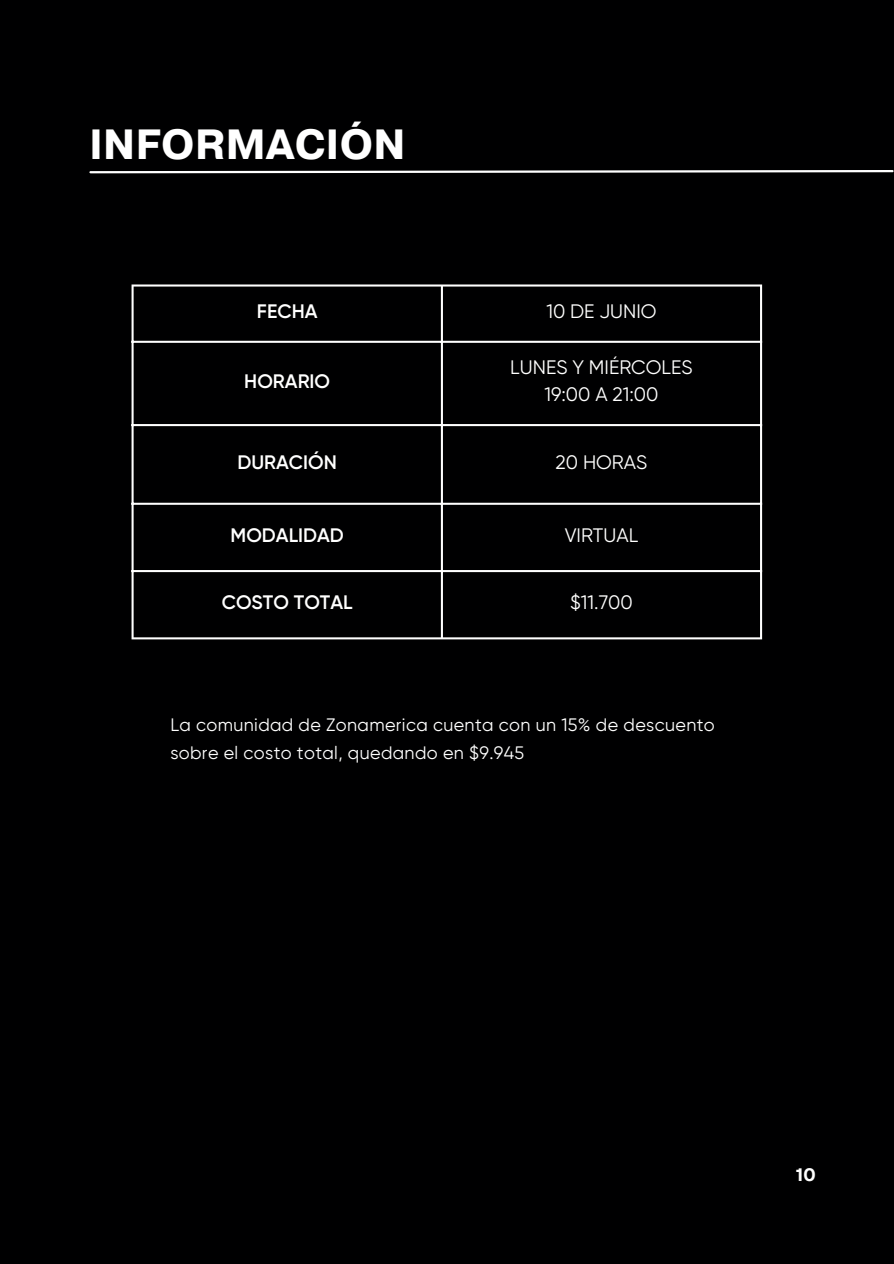
<style>
.page{position:relative;width:894px;height:1264px;background:#fff}
.page>*{position:absolute;margin:0;border:0;box-sizing:border-box;transform-origin:0 0}
.t1{font:700 42px "Pragmatica";letter-spacing:.01em;color:#fff}
.t2{font:19.5px "Gilroy";color:#fff}
.t3{font:600 19.5px "Gilroy";color:#fff}
.t4{font:18px/28.2px "Gilroy";letter-spacing:.02em;color:#fff}
.t5{font:700 18px "TT Interphases";color:#fff}
</style>
<div class="page">
<div style="left:0;top:0;width:893px;height:1263px;background:#000001"></div>
<hr style="left:131px;top:286px;width:3px;height:351px;background:#fff">
<hr style="left:441px;top:286px;width:2px;height:351px;background:#fff">
<hr style="left:759px;top:286px;width:2px;height:351px;background:#fff">
<hr style="left:131px;top:284px;width:630px;height:2px;background:#fff">
<hr style="left:131px;top:341px;width:630px;height:2px;background:#fff">
<hr style="left:131px;top:424px;width:630px;height:2px;background:#fff">
<hr style="left:131px;top:502px;width:630px;height:3px;background:#fff">
<hr style="left:131px;top:570px;width:630px;height:2px;background:#fff">
<hr style="left:131px;top:637px;width:630px;height:2px;background:#fff">
<svg style="left:89px;top:170px;width:804px;height:4px"></svg>
<p class="t1" style="left:89px;top:116px;width:318px">INFORMACIÓN</p>
<h1 class="t3" style="left:257px;top:303px;width:62px">FECHA</h1>
<p class="t2" style="left:546px;top:303px;width:112px">10 DE JUNIO</p>
<p class="t3" style="left:244px;top:373px;width:87px">HORARIO</p>
<p class="t2" style="left:510px;top:359px;width:184px">LUNES Y MIÉRCOLES</p>
<p class="t2" style="left:544px;top:386px;width:115px">19:00 A 21:00</p>
<p class="t3" style="left:237px;top:454px;width:101px">DURACIÓN</p>
<p class="t2" style="left:555px;top:454px;width:93px">20 HORAS</p>
<p class="t3" style="left:230px;top:527px;width:115px">MODALIDAD</p>
<p class="t2" style="left:564px;top:527px;width:75px">VIRTUAL</p>
<p class="t3" style="left:222px;top:594px;width:132px">COSTO TOTAL</p>
<p class="t2" style="left:570px;top:594px;width:64px">$11.700</p>
<p class="t4" style="left:170px;top:712px;width:546px">La comunidad de Zonamerica cuenta con un 15% de descuento sobre el costo total, quedando en $9.945</p>
<p class="t5" style="left:795px;top:1162px;width:21px">10</p>
</div>
